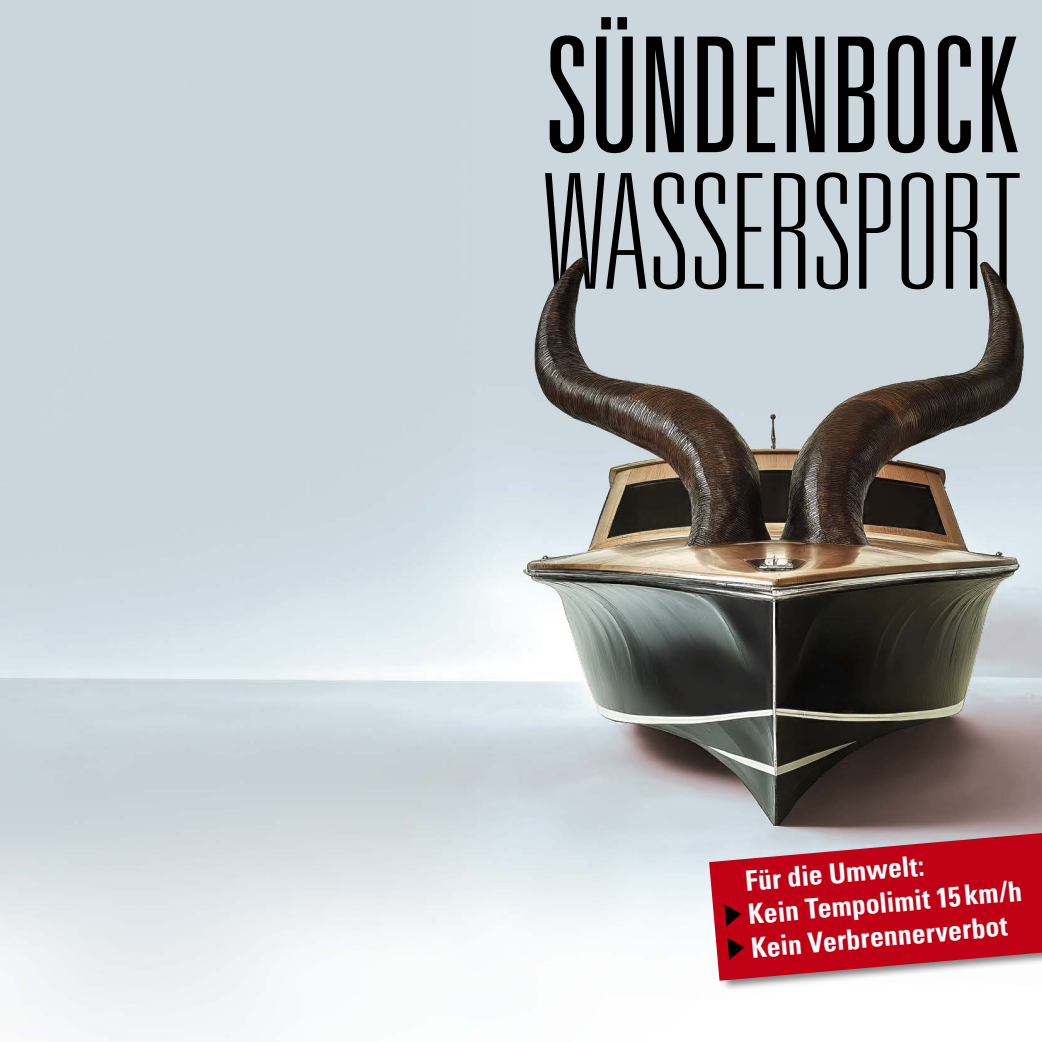
<style>
.page{position:relative;width:1042px;height:1042px;background:#fff}
.page>*{position:absolute;margin:0;border:0;box-sizing:border-box;transform-origin:0 0}
.t1{font:160.12px "Univers LT Pro Thin Ult Cond";letter-spacing:.01em;color:#000;scale:1.14 1}
.t2{font:160.12px "Univers LT Pro Light Ult Cond";letter-spacing:-.02em;color:#000}
.t3{font:700 condensed 28px/33.6px "Univers LT Pro";color:#fff}
</style>
<div class="page">
<img style="left:0;top:0;width:1042px;height:1042px">
<div style="left:710px;top:817px;width:332px;height:175px;background:#000;opacity:.5"></div>
<svg style="left:709px;top:833px;width:333px;height:148px;background:#c32c3e"></svg>
<svg style="left:724px;top:904px;width:17px;height:22px"></svg>
<svg style="left:727px;top:938px;width:17px;height:22px"></svg>
<h1 class="t2" style="left:544px;top:1px;width:475px">SÜNDENBOCK</h1>
<h1 class="t1" style="left:544px;top:141px;width:417px">WASSERSPORT</h1>
<p class="t3" style="left:744px;top:864px;width:276px;rotate:-5deg">Für die Umwelt:<br>Kein Tempolimit 15km/h<br>Kein Verbrennerverbot</p>
</div>
